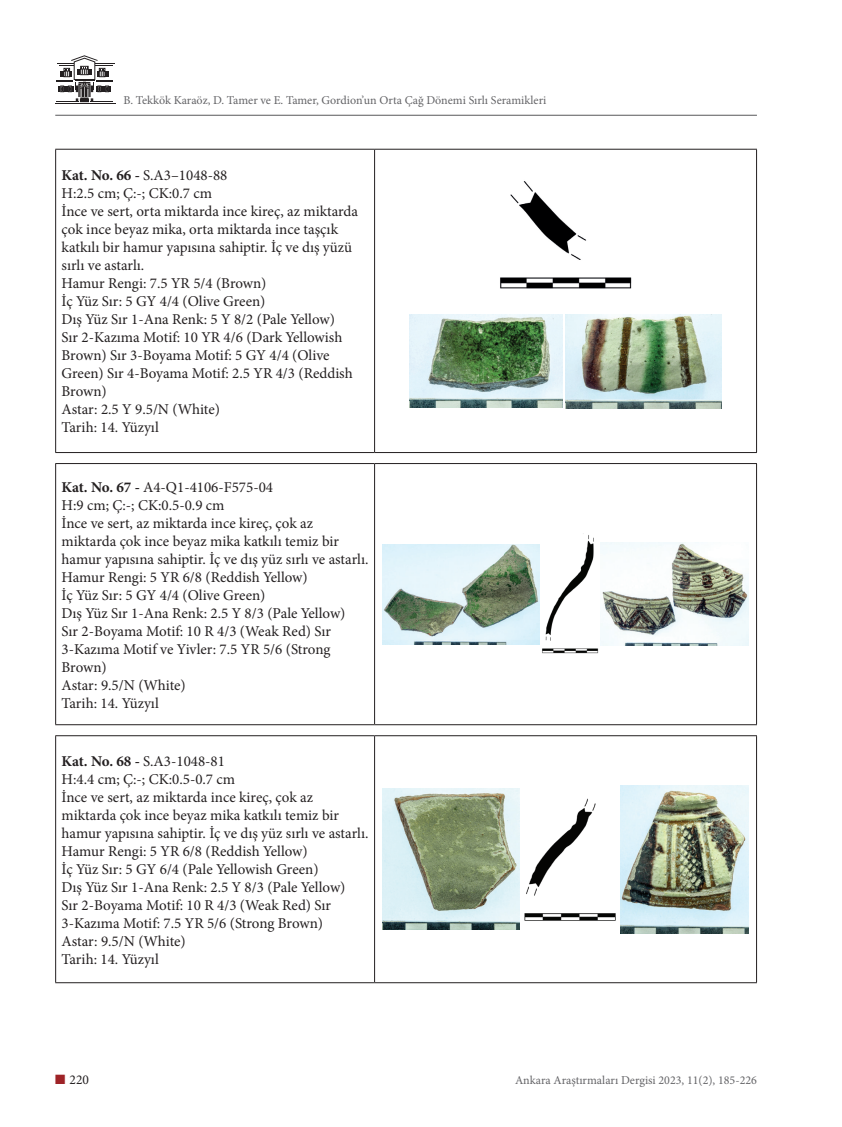
<style>
.page{position:relative;width:842px;height:1127px;background:#fff}
.page>*{position:absolute;margin:0;border:0;box-sizing:border-box;transform-origin:0 0}
.t1{font:15px/18px "Minion Pro";color:#231f20}
.t2{font:13.5px "Minion Pro";color:#231f20}
.t3{font:12px "Minion Pro";color:#636366}
.s1{font-weight:700}
.s2{color:#9e2327}
</style>
<div class="page">
<hr style="left:55px;top:115px;width:702px;height:1px;background:#57585a">
<hr style="left:55px;top:103px;width:60px;height:1px;background:#231f20">
<svg style="left:56px;top:55px;width:59px;height:48px"></svg>
<hr style="left:55px;top:149px;width:320px;height:1px;background:#231f20">
<hr style="left:55px;top:150px;width:1px;height:302px;background:#231f20">
<hr style="left:375px;top:149px;width:382px;height:1px;background:#231f20">
<hr style="left:374px;top:150px;width:1px;height:302px;background:#231f20">
<hr style="left:756px;top:150px;width:1px;height:302px;background:#231f20">
<hr style="left:55px;top:452px;width:320px;height:1px;background:#231f20">
<hr style="left:375px;top:452px;width:382px;height:1px;background:#231f20">
<img style="left:565px;top:314px;width:156px;height:94px">
<img style="left:410px;top:315px;width:152px;height:93px">
<img style="left:500px;top:181px;width:132px;height:108px">
<hr style="left:55px;top:463px;width:320px;height:1px;background:#231f20">
<hr style="left:55px;top:464px;width:1px;height:260px;background:#231f20">
<hr style="left:375px;top:463px;width:382px;height:1px;background:#231f20">
<hr style="left:374px;top:464px;width:1px;height:260px;background:#231f20">
<hr style="left:756px;top:464px;width:1px;height:260px;background:#231f20">
<hr style="left:55px;top:724px;width:320px;height:1px;background:#231f20">
<hr style="left:375px;top:724px;width:382px;height:1px;background:#231f20">
<img style="left:601px;top:542px;width:147px;height:103px">
<img style="left:383px;top:544px;width:156px;height:100px">
<img style="left:542px;top:535px;width:57px;height:119px">
<hr style="left:55px;top:735px;width:320px;height:1px;background:#231f20">
<hr style="left:55px;top:736px;width:1px;height:246px;background:#231f20">
<hr style="left:375px;top:735px;width:382px;height:1px;background:#231f20">
<hr style="left:374px;top:736px;width:1px;height:246px;background:#231f20">
<hr style="left:756px;top:736px;width:1px;height:246px;background:#231f20">
<hr style="left:55px;top:982px;width:320px;height:1px;background:#231f20">
<hr style="left:375px;top:982px;width:382px;height:1px;background:#231f20">
<img style="left:524px;top:799px;width:92px;height:122px">
<img style="left:621px;top:785px;width:127px;height:148px">
<img style="left:383px;top:788px;width:136px;height:142px">
<p class="t3" style="left:124px;top:92px;width:424px">B. Tekkök Karaöz, D. Tamer ve E. Tamer, Gordion’un Orta Çağ Dönemi Sırlı Seramikleri</p>
<p class="t1" style="left:62px;top:167px;width:298px"><span class="s1">Kat. No. 66 -</span> S.A3–1048-88<br>H:2.5 cm; Ç:-; CK:0.7 cm<br>İnce ve sert, orta miktarda ince kireç, az miktarda çok ince beyaz mika, orta miktarda ince taşçık katkılı bir hamur yapısına sahiptir. İç ve dış yüzü sırlı ve astarlı.<br>Hamur Rengi: 7.5 YR 5/4 (Brown)<br>İç Yüz Sır: 5 GY 4/4 (Olive Green)<br>Dış Yüz Sır 1-Ana Renk: 5 Y 8/2 (Pale Yellow)<br>Sır 2-Kazıma Motif: 10 YR 4/6 (Dark Yellowish Brown) Sır 3-Boyama Motif: 5 GY 4/4 (Olive Green) Sır 4-Boyama Motif: 2.5 YR 4/3 (Reddish Brown)<br>Astar: 2.5 Y 9.5/N (White)<br>Tarih: 14. Yüzyıl</p>
<p class="t1" style="left:62px;top:478px;width:308px"><span class="s1">Kat. No. 67 -</span> A4-Q1-4106-F575-04<br>H:9 cm; Ç:-; CK:0.5-0.9 cm<br>İnce ve sert, az miktarda ince kireç, çok az miktarda çok ince beyaz mika katkılı temiz bir hamur yapısına sahiptir. İç ve dış yüz sırlı ve astarlı.<br>Hamur Rengi: 5 YR 6/8 (Reddish Yellow)<br>İç Yüz Sır: 5 GY 4/4 (Olive Green)<br>Dış Yüz Sır 1-Ana Renk: 2.5 Y 8/3 (Pale Yellow)<br>Sır 2-Boyama Motif: 10 R 4/3 (Weak Red) Sır 3-Kazıma Motif ve Yivler: 7.5 YR 5/6 (Strong Brown)<br>Astar: 9.5/N (White)<br>Tarih: 14. Yüzyıl</p>
<p class="t1" style="left:62px;top:752px;width:308px"><span class="s1">Kat. No. 68 -</span> S.A3-1048-81<br>H:4.4 cm; Ç:-; CK:0.5-0.7 cm<br>İnce ve sert, az miktarda ince kireç, çok az miktarda çok ince beyaz mika katkılı temiz bir hamur yapısına sahiptir. İç ve dış yüz sırlı ve astarlı.<br>Hamur Rengi: 5 YR 6/8 (Reddish Yellow)<br>İç Yüz Sır: 5 GY 6/4 (Pale Yellowish Green)<br>Dış Yüz Sır 1-Ana Renk: 2.5 Y 8/3 (Pale Yellow)<br>Sır 2-Boyama Motif: 10 R 4/3 (Weak Red) Sır 3-Kazıma Motif: 7.5 YR 5/6 (Strong Brown)<br>Astar: 9.5/N (White)<br>Tarih: 14. Yüzyıl</p>
<p class="t2" style="left:55px;top:1071px;width:35px"><span class="s2">■</span> 220</p>
<p class="t3" style="left:515px;top:1072px;width:243px">Ankara Araştırmaları Dergisi 2023, 11(2), 185-226</p>
</div>
